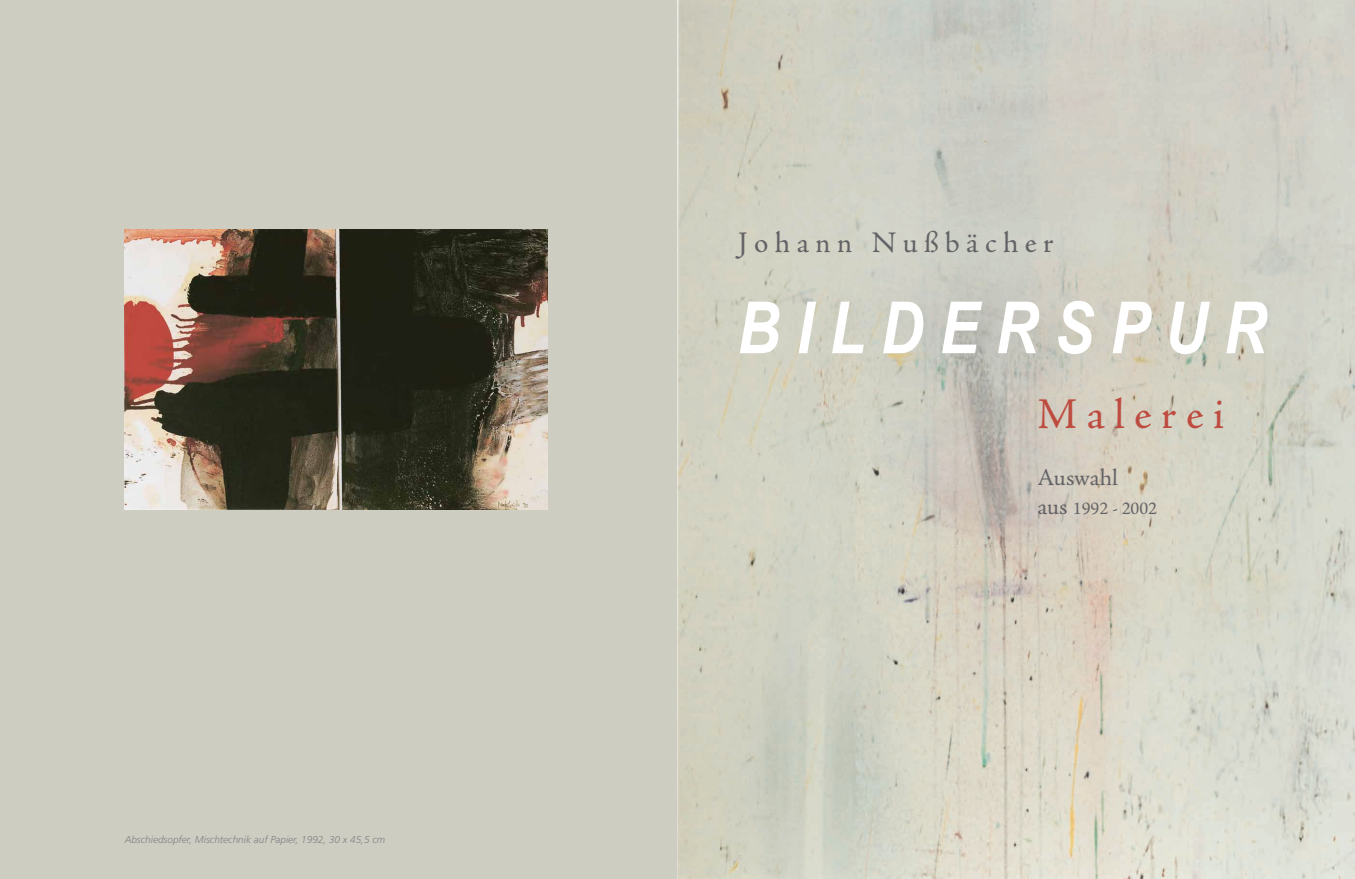
<style>
.page{position:relative;width:1355px;height:879px;background:#fff}
.page>*{position:absolute;margin:0;border:0;box-sizing:border-box;transform-origin:0 0}
.t1{font:italic 700 72px "Arial Narrow";color:#fff}
.t2{font:44px "Adobe Jenson Pro";color:#be4b3f}
.t3{font:30px "Adobe Jenson Pro";color:#636366}
.t4{font:24px "Adobe Jenson Pro";letter-spacing:-.005em;color:#636366}
.t5{font:18px "Adobe Jenson Pro";color:#636366}
.t6{font:italic 300 10px "Frutiger";color:#808285}
.s1{font-size:24px}
</style>
<div class="page">
<img style="left:677px;top:0;width:678px;height:879px">
<div style="left:0;top:0;width:677px;height:879px;background:#cecdc1"></div>
<img style="left:125px;top:229px;width:422px;height:280px">
<p class="t6" style="left:125px;top:833px;width:262px">Abschiedsopfer, Mischtechnik auf Papier, 1992, 30 x 45,5 cm</p>
<p class="t3" style="left:738px;top:225px;width:317px">J o h a n n N u ß b ä c h e r</p>
<p class="t1" style="left:738px;top:273px;width:530px">B I L D E R S P U R</p>
<p class="t2" style="left:1037px;top:389px;width:188px">M a l e r e i</p>
<p class="t4" style="left:1037px;top:464px;width:82px">Auswahl</p>
<p class="t5" style="left:1037px;top:498px;width:121px"><span class="s1">aus</span> 1992 - 2002</p>
</div>
